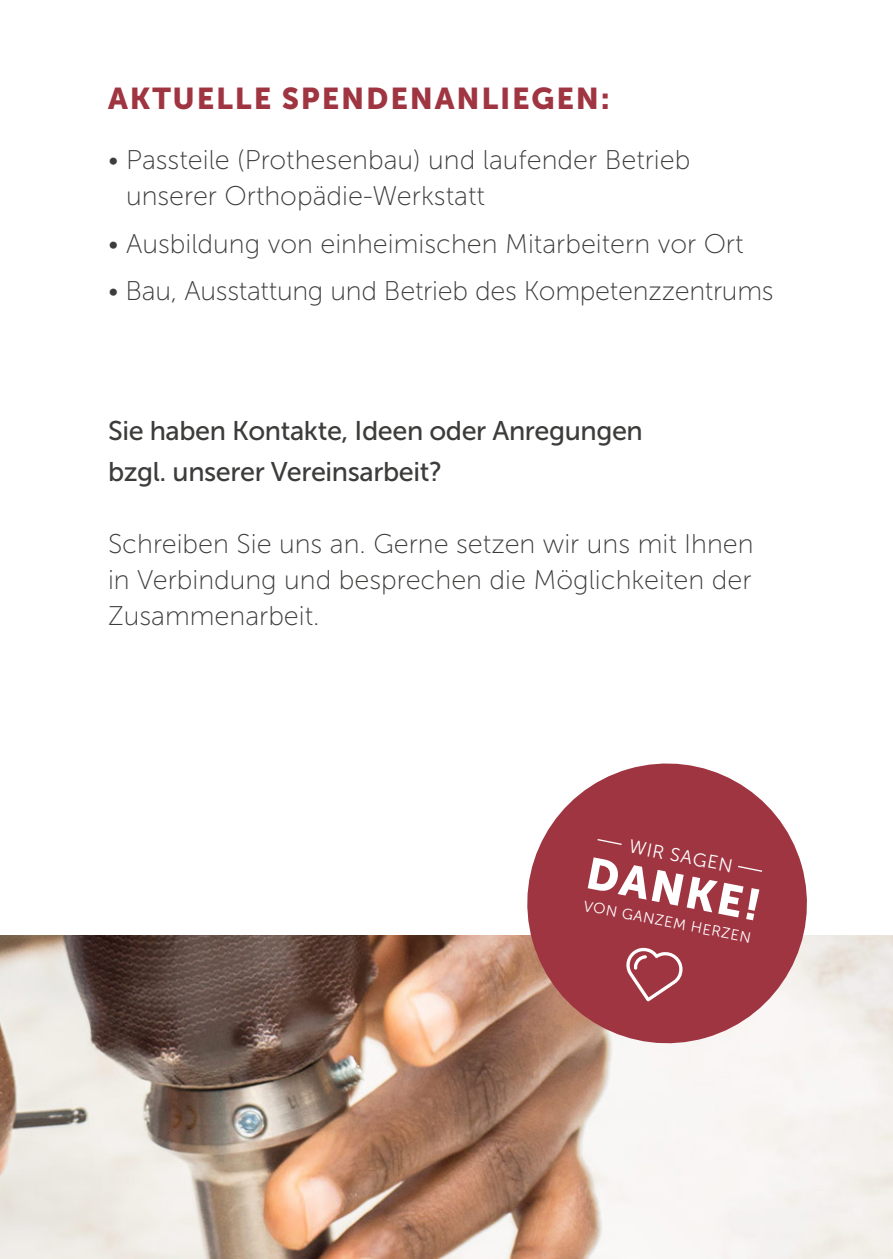
<style>
.page{position:relative;width:893px;height:1259px;background:#fff}
.page>*{position:absolute;margin:0;border:0;box-sizing:border-box;transform-origin:0 0}
.t1{font:43.8px "Museo Sans 900";color:#fff}
.t2{font:30px "Museo Sans 900";letter-spacing:.06em;color:#a03542}
.t3{font:27px/36px "Museo Sans 100";color:#3c3c3b}
.t4{font:27px/40.5px "Museo Sans 500";letter-spacing:-.015em;color:#3c3c3b}
.t5{font:18.6px "Museo Sans 300";color:#fff}
.t6{font:15px "Museo Sans 300";color:#fff}
</style>
<div class="page">
<img style="left:0;top:935px;width:893px;height:324px">
<svg style="left:511px;top:763px;width:312px;height:296px;fill:#a03542"></svg>
<svg style="left:626px;top:947px;width:56px;height:54px;background:#b25c66"></svg>
<svg style="left:596px;top:838px;width:27px;height:8px"></svg>
<svg style="left:736px;top:865px;width:28px;height:8px"></svg>
<p class="t2" style="left:108px;top:81px;width:503px">AKTUELLE SPENDENANLIEGEN:</p>
<p class="t3" style="left:126px;top:142px;width:566px;text-indent:-18px">• Passteile (Prothesenbau) und laufender Betrieb unserer Orthopädie-Werkstatt</p>
<p class="t3" style="left:108px;top:226px;width:637px">• Ausbildung von einheimischen Mitarbeitern vor Ort</p>
<p class="t3" style="left:108px;top:273px;width:667px">• Bau, Ausstattung und Betrieb des Kompetenzzentrums</p>
<p class="t4" style="left:108px;top:411px;width:536px">Sie haben Kontakte, Ideen oder Anregungen bzgl. unserer Vereinsarbeit?</p>
<p class="t3" style="left:108px;top:526px;width:647px;text-align:justify">Schreiben Sie uns an. Gerne setzen wir uns mit Ihnen in Verbindung und besprechen die Möglichkeiten der Zusammenarbeit.</p>
<p class="t5" style="left:631px;top:836px;width:107px;rotate:11deg">WIR SAGEN</p>
<p class="t6" style="left:585px;top:897px;width:172px;rotate:11deg">VON GANZEM HERZEN</p>
<p class="t1" style="left:592px;top:848px;width:178px;rotate:11deg">DANKE!</p>
</div>
